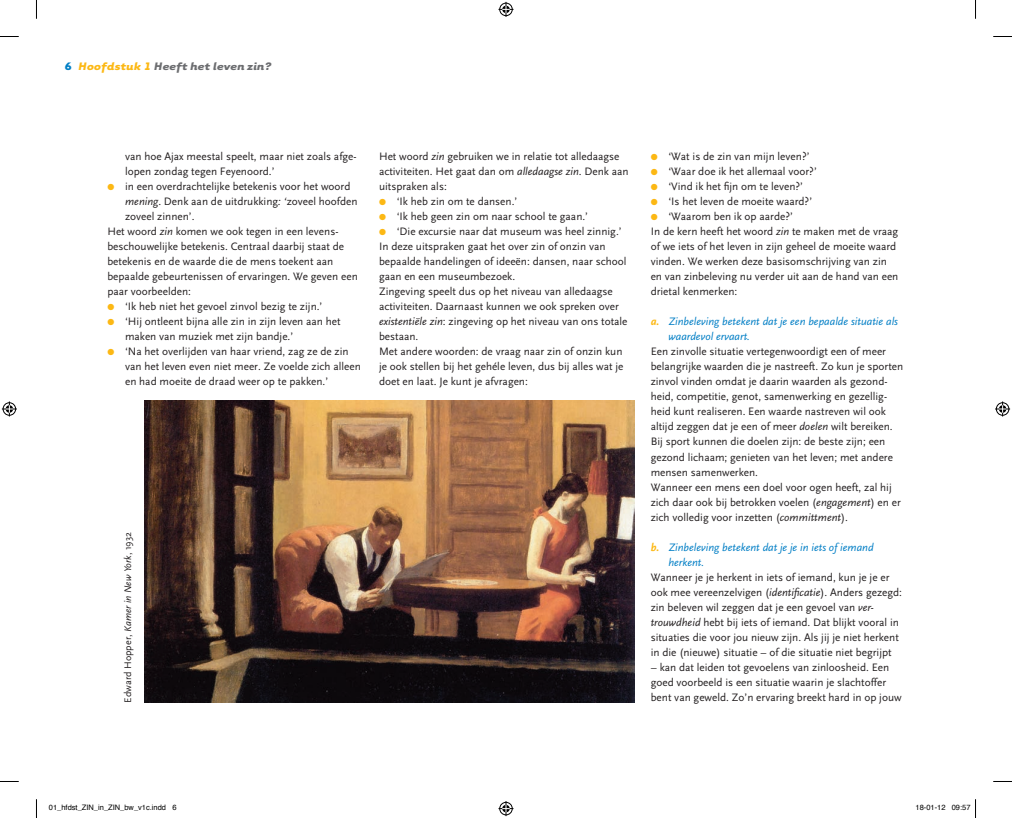
<style>
.page{position:relative;width:1012px;height:818px;background:#fff}
.page>*{position:absolute;margin:0;border:0;box-sizing:border-box;transform-origin:0 0}
.t1{font:italic 700 12.5px "Tarzana Wide";color:#6c6d70}
.t2{font:11.25px/15px "Scala Sans";color:#231f20}
.t3{font:italic 11.25px/15px "Scala Sans";color:#007ec5}
.t4{font:10px "Scala Sans";color:#231f20}
.t5{font:7.5px "Helvetica";color:#000}
.s1{font-style:normal;color:#007ec5}
.s2{color:#fcb814}
.s3{font-style:italic}
.s4{font-weight:700;color:#fcb814}
</style>
<div class="page">
<img style="left:144px;top:400px;width:490px;height:302px">
<svg style="left:0;top:36px;width:19px;height:1px"></svg>
<svg style="left:993px;top:36px;width:19px;height:1px"></svg>
<svg style="left:36px;top:0;width:1px;height:19px"></svg>
<svg style="left:36px;top:799px;width:1px;height:18px"></svg>
<svg style="left:975px;top:0;width:1px;height:19px"></svg>
<svg style="left:498px;top:2px;width:15px;height:15px"></svg>
<svg style="left:498px;top:801px;width:15px;height:14px"></svg>
<svg style="left:2px;top:401px;width:15px;height:15px"></svg>
<svg style="left:995px;top:401px;width:15px;height:15px"></svg>
<svg style="left:975px;top:799px;width:1px;height:18px"></svg>
<p class="t1" style="left:65px;top:58px;width:208px"><span class="s1">6</span> <span class="s2">Hoofdstuk 1</span> Heeft het leven zin?</p>
<p class="t2" style="left:125px;top:149px;width:233px">van hoe Ajax meestal speelt, maar niet zoals afge&shy;lopen zondag tegen Feyenoord.’</p>
<p class="t2" style="left:107px;top:179px;width:245px"><span class="s2">●</span> in een overdrachtelijke betekenis voor het woord</p>
<p class="t2" style="left:125px;top:194px;width:234px"><span class="s3">mening</span>. Denk aan de uitdrukking<span class="s3">: ‘</span>zoveel hoofden</p>
<p class="t2" style="left:125px;top:209px;width:71px">zoveel zinnen’.</p>
<p class="t2" style="left:107px;top:224px;width:233px">Het woord <span class="s3">zin</span> komen we ook tegen in een levens-</p>
<p class="t2" style="left:107px;top:239px;width:238px">beschouwelijke betekenis. Centraal daarbij staat de</p>
<p class="t2" style="left:107px;top:254px;width:227px">betekenis en de waarde die de mens toekent aan</p>
<p class="t2" style="left:107px;top:269px;width:252px">bepaalde gebeurtenissen of ervaringen. We geven een</p>
<p class="t2" style="left:107px;top:284px;width:85px">paar voorbeelden:</p>
<p class="t2" style="left:107px;top:299px;width:217px"><span class="s2">●</span> ‘Ik heb niet het gevoel zinvol bezig te zijn.’</p>
<p class="t2" style="left:125px;top:314px;width:217px;text-indent:-18px"><span class="s2">●</span> ‘Hij ontleent bijna alle zin in zijn leven aan het maken van muziek met zijn bandje.’</p>
<p class="t2" style="left:125px;top:344px;width:237px;text-indent:-18px"><span class="s2">●</span> ‘Na het overlijden van haar vriend, zag ze de zin van het leven even niet meer. Ze voelde zich alleen en had moeite de draad weer op te pakken.’</p>
<p class="t2" style="left:379px;top:149px;width:251px">Het woord <span class="s3">zin</span> gebruiken we in relatie tot alledaagse activiteiten. Het gaat dan om <span class="s3">alledaagse zin</span>. Denk aan uitspraken als:</p>
<p class="t2" style="left:379px;top:194px;width:140px"><span class="s2">●</span> ‘Ik heb zin om te dansen.’</p>
<p class="t2" style="left:379px;top:209px;width:211px"><span class="s2">●</span> ‘Ik heb geen zin om naar school te gaan.’</p>
<p class="t2" style="left:379px;top:224px;width:250px"><span class="s2">●</span> ‘Die excursie naar dat museum was heel zinnig.’ In deze uitspraken gaat het over zin of onzin van bepaalde handelingen of ideeën: dansen, naar school gaan en een museumbezoek.<br>Zingeving speelt dus op het niveau van alledaagse activiteiten. Daarnaast kunnen we ook spreken over <span class="s3">existentiële zin</span>: zin geving op het niveau van ons totale bestaan.<br>Met andere woorden: de vraag naar zin of onzin kun je ook stellen bij het gehéle leven, dus bij alles wat je doet en laat. Je kunt je afvragen:</p>
<p class="t4" style="left:122px;top:702px;width:172px;rotate:-90deg">Edward Hopper, <span class="s3">Kamer in New York</span>, 1932</p>
<p class="t2" style="left:651px;top:149px;width:160px"><span class="s2">●</span> ‘Wat is de zin van mijn leven?’</p>
<p class="t2" style="left:651px;top:164px;width:168px"><span class="s2">●</span> ‘Waar doe ik het allemaal voor?’</p>
<p class="t2" style="left:651px;top:179px;width:154px"><span class="s2">●</span> ‘Vind ik het fijn om te leven?’</p>
<p class="t2" style="left:651px;top:194px;width:163px"><span class="s2">●</span> ‘Is het leven de moeite waard?’</p>
<p class="t2" style="left:651px;top:209px;width:249px"><span class="s2">●</span> ‘Waarom ben ik op aarde?’<br>In de kern heeft het woord <span class="s3">zin</span> te maken met de vraag of we iets of het leven in zijn geheel de moeite waard vinden. We werken deze basisomschrijving van zin en van zinbeleving nu verder uit aan de hand van een drietal kenmerken:</p>
<p class="t3" style="left:668px;top:314px;width:231px;text-indent:-18px"><span class="s4">a.</span> Zinbeleving betekent dat je een bepaalde situatie als waardevol ervaart.</p>
<p class="t2" style="left:651px;top:344px;width:254px">Een zinvolle situatie vertegenwoordigt een of meer belangrijke waarden die je nastreeft. Zo kun je sporten zinvol vinden omdat je daarin waarden als gezond&shy;heid, competitie, genot, samenwerking en gezellig&shy;heid kunt realiseren. Een waarde nastreven wil ook altijd zeggen dat je een of meer <span class="s3">doelen</span> wilt bereiken.<br>Bij sport kunnen die doelen zijn: de beste zijn; een gezond lichaam; genieten van het leven; met andere mensen samenwerken.<br>Wanneer een mens een doel voor ogen heeft, zal hij zich daar ook bij betrokken voelen (<span class="s3">engagement</span>) en er zich volledig voor inzetten (<span class="s3">committment</span>).</p>
<p class="t3" style="left:668px;top:539px;width:207px;text-indent:-18px"><span class="s4">b.</span> Zinbeleving betekent dat je je in iets ofiemand herkent.</p>
<p class="t2" style="left:651px;top:569px;width:253px">Wanneer je je herkent in iets of iemand, kun je je er ook mee vereenzelvigen (<span class="s3">identificatie</span>). Anders gezegd: zin beleven wil zeggen dat je een gevoel van <span class="s3">ver&shy;trouwdheid</span> hebt bij iets of iemand. Dat blijkt vooral in situaties die voor jou nieuw zijn. Als jij je niet herkent in die (nieuwe) situatie – of die situatie niet begrijpt</p>
<p class="t2" style="left:651px;top:659px;width:240px">– kan dat leiden tot gevoelens van zinloosheid. Een goed voorbeeld is een situatie waarin je slachtoffer</p>
<p class="t2" style="left:651px;top:689px;width:252px">bent van geweld. Zo’n ervaring breekt hard in op jouw</p>
<p class="t5" style="left:49px;top:801px;width:129px">01_hfdst_ZIN_in_ZIN_bw_v1c.indd 6</p>
<p class="t5" style="left:915px;top:801px;width:57px">18-01-12 09:57</p>
</div>
